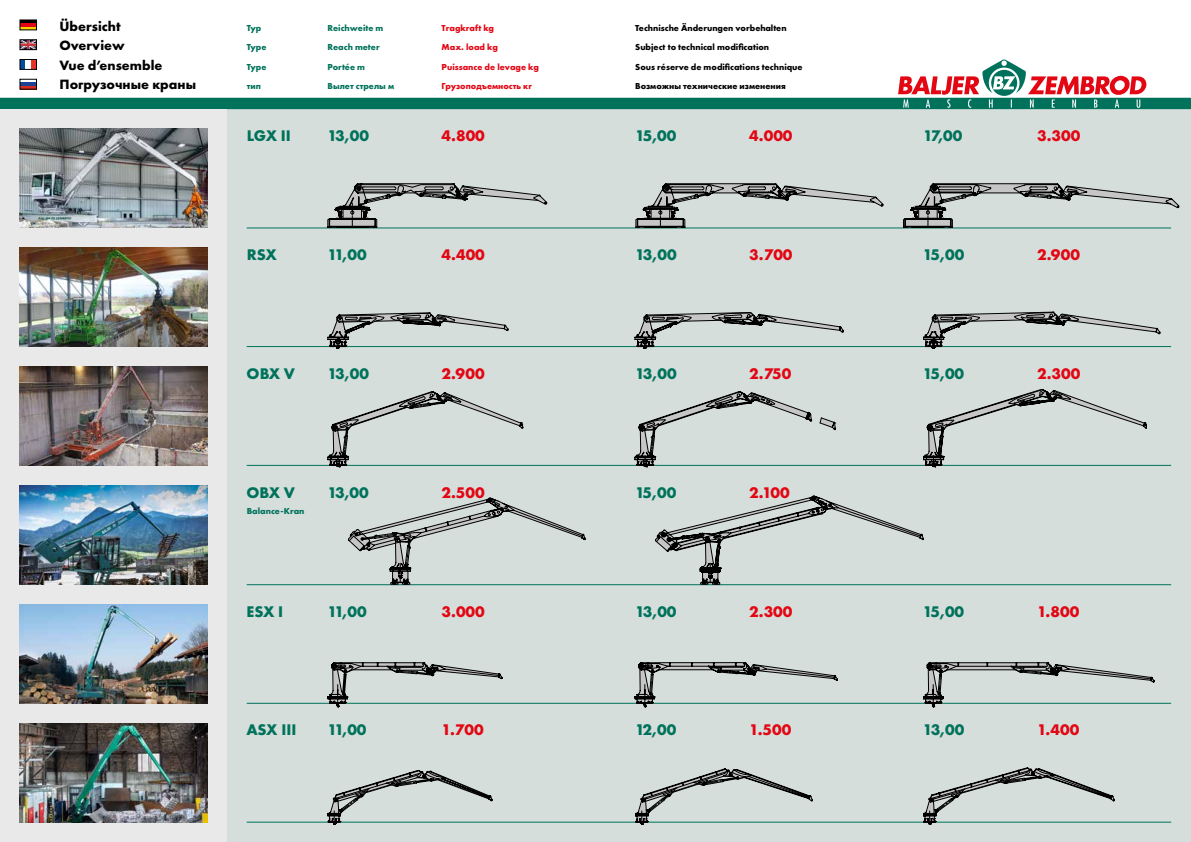
<style>
.page{position:relative;width:1191px;height:842px;background:#fff}
.page>*{position:absolute;margin:0;border:0;box-sizing:border-box;transform-origin:0 0}
.t1{font:700 16px "Futura PT";letter-spacing:-.025em;color:#00725b}
.t2{font:700 16px "Futura PT";color:#e30613}
.t3{font:700 14px/19.6px "Futura PT";color:#000}
.t4{font:700 9px/19.6px "Futura PT";color:#000}
.t5{font:700 9px/19.6px "Futura PT";color:#00725b}
.t6{font:700 9px/19.6px "Futura PT";color:#e30613}
</style>
<div class="page">
<div style="left:227px;top:109px;width:964px;height:733px;background:#d5dedb"></div>
<svg style="left:0;top:60px;width:1191px;height:49px"></svg>
<div style="left:0;top:109px;width:227px;height:733px;background:#e9e9e9"></div>
<hr style="left:20px;top:20px;width:17px;height:3px;background:#000">
<hr style="left:20px;top:27px;width:17px;height:3px;background:#f8d200">
<hr style="left:20px;top:23px;width:17px;height:4px;background:#e30613">
<div style="left:20px;top:20px;width:17px;height:10px;border:1px solid #000"></div>
<div style="left:20px;top:59px;width:5px;height:10px;background:#004c99"></div>
<div style="left:25px;top:59px;width:6px;height:10px;background:#fff"></div>
<div style="left:31px;top:59px;width:6px;height:10px;background:#e63329"></div>
<div style="left:20px;top:59px;width:17px;height:11px;border:1px solid #000"></div>
<svg style="left:22px;top:42px;width:13px;height:6px"></svg>
<div style="left:20px;top:40px;width:17px;height:10px;border:1px solid #000"></div>
<svg style="left:22px;top:81px;width:13px;height:2px"></svg>
<hr style="left:20px;top:86px;width:17px;height:3px;background:#d52c1e">
<hr style="left:20px;top:83px;width:17px;height:3px;background:#1c4294">
<hr style="left:247px;top:822px;width:924px;height:1px;background:#00725b">
<hr style="left:247px;top:703px;width:924px;height:1px;background:#00725b">
<hr style="left:247px;top:584px;width:924px;height:1px;background:#00725b">
<hr style="left:247px;top:465px;width:924px;height:1px;background:#00725b">
<hr style="left:247px;top:346px;width:924px;height:1px;background:#00725b">
<hr style="left:247px;top:228px;width:924px;height:1px;background:#00725b">
<img style="left:20px;top:129px;width:187px;height:99px">
<img style="left:20px;top:248px;width:187px;height:99px">
<img style="left:20px;top:367px;width:187px;height:99px">
<img style="left:20px;top:485px;width:187px;height:99px">
<img style="left:20px;top:604px;width:187px;height:99px">
<img style="left:20px;top:723px;width:187px;height:99px">
<svg style="left:327px;top:770px;width:165px;height:54px"></svg>
<svg style="left:635px;top:769px;width:178px;height:55px"></svg>
<svg style="left:923px;top:767px;width:191px;height:57px"></svg>
<svg style="left:923px;top:662px;width:231px;height:45px"></svg>
<svg style="left:634px;top:662px;width:204px;height:45px"></svg>
<svg style="left:327px;top:662px;width:175px;height:45px"></svg>
<svg style="left:348px;top:498px;width:237px;height:86px"></svg>
<svg style="left:655px;top:496px;width:268px;height:88px"></svg>
<svg style="left:327px;top:391px;width:197px;height:76px"></svg>
<svg style="left:634px;top:391px;width:202px;height:76px"></svg>
<svg style="left:923px;top:389px;width:224px;height:78px"></svg>
<svg style="left:327px;top:313px;width:182px;height:36px"></svg>
<svg style="left:634px;top:312px;width:209px;height:37px"></svg>
<svg style="left:923px;top:312px;width:237px;height:37px"></svg>
<svg style="left:327px;top:183px;width:220px;height:45px"></svg>
<svg style="left:635px;top:184px;width:248px;height:44px"></svg>
<svg style="left:903px;top:184px;width:276px;height:44px"></svg>
<h2 class="t3" style="left:60px;top:16px;width:138px">Übersicht<br>Overview<br>Vue d’ensemble<br>Погрузочные краны</h2>
<p class="t5" style="left:247px;top:17px;width:21px">Typ<br>Type<br>Type тип</p>
<p class="t5" style="left:327px;top:17px;width:68px">Reichweite m<br>Reach meter<br>Portée m<br>Вылет стрелы м</p>
<p class="t6" style="left:441px;top:18px;width:99px">Tragkraft kg<br>Max. load kg<br>Puissance de levage kg<br>Грузоподъемность кг</p>
<p class="t4" style="left:635px;top:18px;width:169px">Technische Änderungen vorbehalten Subject to technical modification<br>Sous réserve de modifications technique Возможны технические изменения</p>
<h1 class="t1" style="left:247px;top:126px;width:46px">LGX II</h1>
<h1 class="t1" style="left:327px;top:126px;width:43px">13,00</h1>
<h1 class="t2" style="left:441px;top:126px;width:45px">4.800</h1>
<h1 class="t1" style="left:635px;top:126px;width:43px">15,00</h1>
<h1 class="t2" style="left:749px;top:126px;width:45px">4.000</h1>
<h1 class="t1" style="left:923px;top:126px;width:41px">17,00</h1>
<h1 class="t2" style="left:1037px;top:126px;width:45px">3.300</h1>
<h1 class="t1" style="left:247px;top:244px;width:32px">RSX</h1>
<h1 class="t1" style="left:327px;top:244px;width:41px">11,00</h1>
<h1 class="t2" style="left:441px;top:244px;width:45px">4.400</h1>
<h1 class="t1" style="left:635px;top:244px;width:43px">13,00</h1>
<h1 class="t2" style="left:749px;top:244px;width:45px">3.700</h1>
<h1 class="t1" style="left:923px;top:244px;width:43px">15,00</h1>
<h1 class="t2" style="left:1037px;top:244px;width:45px">2.900</h1>
<h1 class="t1" style="left:247px;top:363px;width:50px">OBX V</h1>
<h1 class="t1" style="left:327px;top:363px;width:43px">13,00</h1>
<h1 class="t2" style="left:441px;top:363px;width:45px">2.900</h1>
<h1 class="t1" style="left:635px;top:363px;width:43px">13,00</h1>
<h1 class="t2" style="left:749px;top:363px;width:44px">2.750</h1>
<h1 class="t1" style="left:923px;top:363px;width:43px">15,00</h1>
<h1 class="t2" style="left:1037px;top:363px;width:45px">2.300</h1>
<h1 class="t1" style="left:246px;top:482px;width:50px">OBX V</h1>
<h1 class="t1" style="left:327px;top:482px;width:43px">13,00</h1>
<h1 class="t2" style="left:441px;top:482px;width:45px">2.500</h1>
<h1 class="t1" style="left:635px;top:482px;width:43px">15,00</h1>
<h1 class="t2" style="left:749px;top:482px;width:42px">2.100</h1>
<p class="t5" style="left:247px;top:501px;width:59px">Balance-Kran</p>
<h1 class="t1" style="left:247px;top:601px;width:38px">ESX I</h1>
<h1 class="t1" style="left:327px;top:601px;width:41px">11,00</h1>
<h1 class="t2" style="left:441px;top:601px;width:45px">3.000</h1>
<h1 class="t1" style="left:635px;top:601px;width:43px">13,00</h1>
<h1 class="t2" style="left:749px;top:601px;width:45px">2.300</h1>
<h1 class="t1" style="left:923px;top:601px;width:43px">15,00</h1>
<h1 class="t2" style="left:1037px;top:601px;width:44px">1.800</h1>
<h1 class="t1" style="left:246px;top:720px;width:51px">ASX III</h1>
<h1 class="t1" style="left:327px;top:720px;width:41px">11,00</h1>
<h1 class="t2" style="left:441px;top:720px;width:44px">1.700</h1>
<h1 class="t1" style="left:635px;top:720px;width:43px">12,00</h1>
<h1 class="t2" style="left:749px;top:720px;width:44px">1.500</h1>
<h1 class="t1" style="left:923px;top:720px;width:43px">13,00</h1>
<h1 class="t2" style="left:1037px;top:720px;width:44px">1.400</h1>
</div>
